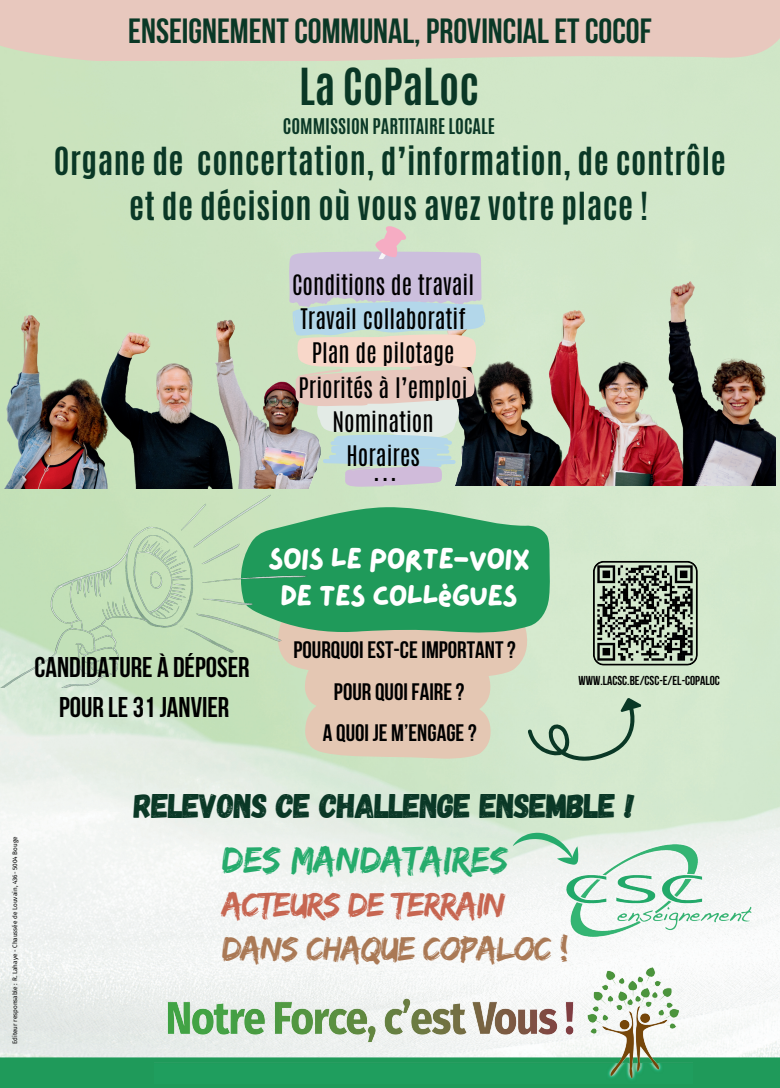
<style>
.page{position:relative;width:780px;height:1088px;background:#fff}
.page>*{position:absolute;margin:0;border:0;box-sizing:border-box;transform-origin:0 0}
.t1{font:700 42.62px "Antonio";color:#0a3826}
.t2{font:38.06px "Edo";color:#25ab6c}
.t3{font:35.25px "Edo";letter-spacing:-.03em;color:#aa7955}
.t4{font:35.25px "Edo";letter-spacing:-.03em;color:#c76651}
.t5{font:700 34.88px "Bebas Neue";color:#0a3826}
.t6{font:34.12px "Gagalin";letter-spacing:-.03em;color:#0a3826}
.t7{font:700 32.31px/44.8px "Antonio";letter-spacing:.015em;color:#0a3826;text-align:center}
.t8{font:32.31px "Antonio";color:#000}
.t9{font:30.19px/36.4px "Lazydog";letter-spacing:-.05em;color:#fff;text-align:center}
.t10{font:700 28.44px/39.8px "Bebas Neue";color:#000;text-align:center}
.t11{font:700 23.75px/41.3px "Bebas Neue";color:#000;text-align:center}
.t12{font:23.69px/34.2px "Antonio";color:#000;text-align:center}
.t13{font:700 18.06px "Antonio";color:#0a3826}
.t14{font:700 12.94px "Bebas Neue";color:#000}
.t15{font:6.38px "Fira Sans";color:#000}
</style>
<div class="page">
<img style="left:0;top:61px;width:780px;height:996px">
<img style="left:0;top:184px;width:325px;height:277px">
<div style="left:0;top:1057px;width:780px;height:31px;background:#1f9a5a"></div>
<img style="left:559px;top:792px;width:200px;height:200px">
<img style="left:155px;top:963px;width:537px;height:120px">
<svg style="left:357px;top:507px;width:193px;height:54px;fill:#1f9a5a"></svg>
<img style="left:442px;top:191px;width:334px;height:294px">
<svg style="left:289px;top:226px;width:196px;height:261px"></svg>
<img style="left:0;top:461px;width:357px;height:227px">
<div style="left:0;top:0;width:780px;height:61px;background:#e8c8be"></div>
<svg style="left:512px;top:833px;width:66px;height:32px"></svg>
<svg style="left:278px;top:561px;width:419px;height:200px"></svg>
<h3 class="t5" style="left:128px;top:12px;width:525px">ENSEIGNEMENT COMMUNAL, PROVINCIAL ET COCOF</h3>
<h1 class="t1" style="left:299px;top:54px;width:181px">La CoPaLoc</h1>
<p class="t13" style="left:283px;top:113px;width:214px">COMMISSION PARTITAIRE LOCALE</p>
<h3 class="t7" style="left:54px;top:139px;width:673px">Organe de concertation, d’information, de contrôle et de décision où vous avez votre place !</h3>
<p class="t12" style="left:292px;top:268px;width:184px">Conditions de travail<br>Travail collaboratif<br>Plan de pilotage<br>Priorités à l’emploi<br>Nomination<br>Horaires</p>
<h3 class="t8" style="left:372px;top:443px;width:27px">...</h3>
<p class="t10" style="left:34px;top:647px;width:217px">CANDIDATURE À DÉPOSER<br>POUR LE 31 JANVIER</p>
<p class="t9" style="left:268px;top:540px;width:264px">SOIS LE PORTE-VOIX<br>DE TES COLLÈGUES</p>
<p class="t11" style="left:293px;top:629px;width:224px">POURQUOI EST-CE IMPORTANT ?<br>POUR QUOI FAIRE ?<br>A QUOI JE M’ENGAGE ?</p>
<p class="t14" style="left:578px;top:673px;width:143px">WWW.LACSC.BE/CSC-E/EL-COPALOC</p>
<p class="t15" style="left:10px;top:1044px;width:209px;rotate:-90deg">Editeur responsable : R. Lahaye - Chaussée de Louvain, 436- 5004 Bouge</p>
<h3 class="t6" style="left:134px;top:785px;width:502px">RELEVONS CE CHALLENGE ENSEMBLE !</h3>
<h2 class="t2" style="left:222px;top:838px;width:287px">DES MANDATAIRES</h2>
<h3 class="t4" style="left:222px;top:884px;width:285px">ACTEURS DE TERRAIN</h3>
<h3 class="t3" style="left:222px;top:928px;width:348px">DANS CHAQUE COPALOC !</h3>
</div>
